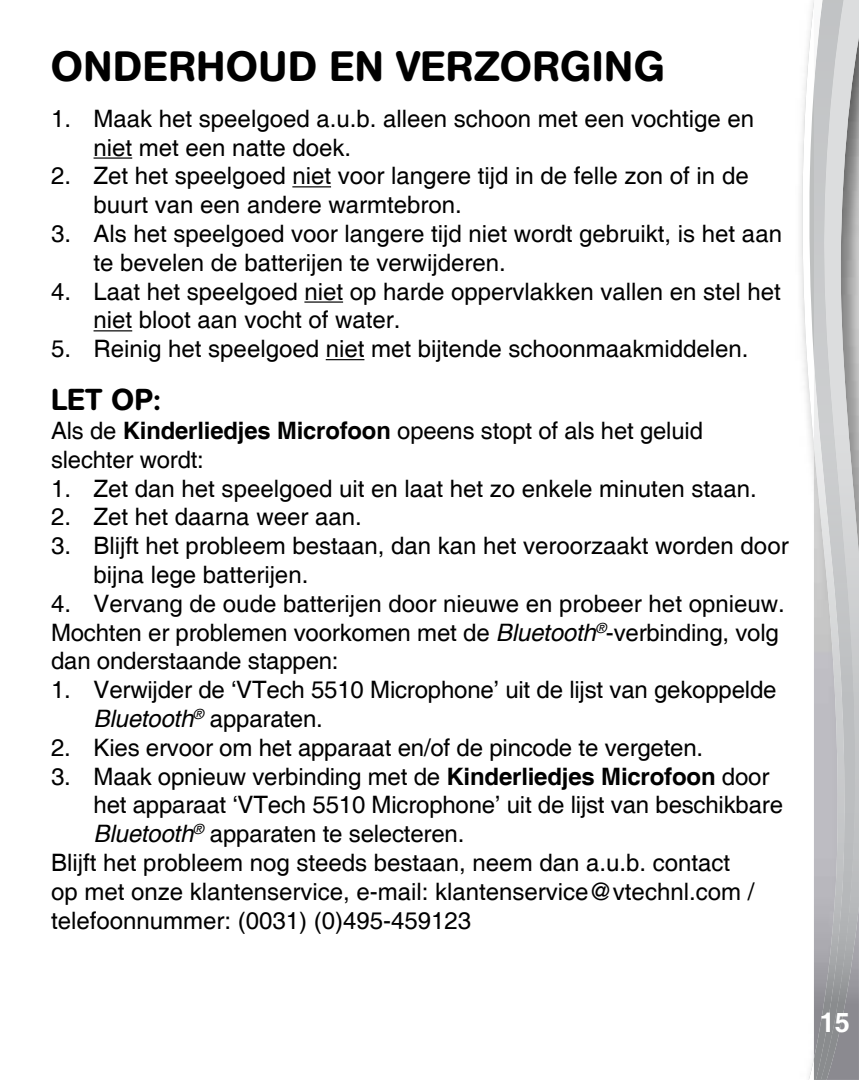
<style>
.page{position:relative;width:859px;height:1080px;background:#fff}
.page>*{position:absolute;margin:0;border:0;box-sizing:border-box;transform-origin:0 0}
.t1{font:500 42px "AG Book Rounded";letter-spacing:.02em;color:#000}
.t2{font:500 30px "AG Book Rounded";color:#000}
.t3{font:700 27px "Helvetica";color:#fff}
.t4{font:24px/28.8px "Helvetica";color:#000}
.s1{font-weight:700}
.s2{font-style:italic}
</style>
<div class="page">
<svg style="left:802px;top:0;width:12px;height:1080px"></svg>
<img style="left:857px;top:0;width:2px;height:1080px">
<img style="left:847px;top:0;width:10px;height:1080px">
<img style="left:814px;top:0;width:33px;height:1080px">
<hr style="left:94px;top:157px;width:38px;height:2px;background:#000">
<hr style="left:292px;top:186px;width:39px;height:1px;background:#000">
<hr style="left:304px;top:301px;width:39px;height:2px;background:#000">
<hr style="left:94px;top:330px;width:38px;height:1px;background:#000">
<hr style="left:326px;top:359px;width:38px;height:1px;background:#000">
<h1 class="t1" style="left:51px;top:42px;width:615px">ONDERHOUD EN VERZORGING</h1>
<p class="t4" style="left:94px;top:105px;width:662px;text-indent:-43px">1. Maak het speelgoed a.u.b. alleen schoon met een vochtige en niet met een natte doek.</p>
<p class="t4" style="left:94px;top:163px;width:657px;text-indent:-43px">2. Zet het speelgoed niet voor langere tijd in de felle zon of in de buurt van een andere warmtebron.</p>
<p class="t4" style="left:94px;top:220px;width:690px;text-indent:-43px">3. Als het speelgoed voor langere tijd niet wordt gebruikt, is het aan te bevelen de batterijen te verwijderen.</p>
<p class="t4" style="left:94px;top:278px;width:689px;text-indent:-43px">4. Laat het speelgoed niet op harde oppervlakken vallen en stel het niet bloot aan vocht of water.</p>
<p class="t4" style="left:51px;top:335px;width:699px">5. Reinig het speelgoed niet met bijtende schoonmaakmiddelen.</p>
<p class="t2" style="left:51px;top:382px;width:111px">LET OP:</p>
<p class="t4" style="left:51px;top:417px;width:653px">Als de <span class="s1">Kinderliedjes Microfoon</span> opeens stopt of als het geluid slechter wordt:</p>
<p class="t4" style="left:51px;top:475px;width:707px">1. Zet dan het speelgoed uit en laat het zo enkele minuten staan.</p>
<p class="t4" style="left:51px;top:504px;width:312px">2. Zet het daarna weer aan.</p>
<p class="t4" style="left:94px;top:532px;width:697px;text-indent:-43px">3. Blijft het probleem bestaan, dan kan het veroorzaakt worden door bijna lege batterijen.</p>
<p class="t4" style="left:51px;top:590px;width:735px">4. Vervang de oude batterijen door nieuwe en probeer het opnieuw.<br>Mochten er problemen voorkomen met de <span class="s2">Bluetooth</span><sup>®</sup>-verbinding, volg dan onderstaande stappen:</p>
<p class="t4" style="left:94px;top:676px;width:684px;text-indent:-43px">1. Verwijder de ‘VTech 5510 Microphone’ uit de lijst van gekoppelde<br><span class="s2">Bluetooth</span><sup>®</sup> apparaten.</p>
<p class="t4" style="left:51px;top:734px;width:654px">2. Kies ervoor om het apparaat en/of de pincode te vergeten.</p>
<p class="t4" style="left:51px;top:763px;width:720px">3. Maak opnieuw verbinding met de <span class="s1">Kinderliedjes Microfoon</span> door</p>
<p class="t4" style="left:94px;top:792px;width:691px">het apparaat ‘VTech 5510 Microphone’ uit de lijst van beschikbare</p>
<p class="t4" style="left:94px;top:820px;width:372px"><span class="s2">Bluetooth</span><sup>®</sup> apparaten te selecteren.</p>
<p class="t4" style="left:51px;top:849px;width:681px">Blijft het probleem nog steeds bestaan, neem dan a.u.b. contact</p>
<p class="t4" style="left:51px;top:878px;width:705px">op met onze klantenservice, e-mail: klantenservice@vtechnl.com /</p>
<p class="t4" style="left:51px;top:907px;width:422px">telefoonnummer: (0031) (0)495-459123</p>
<p class="t3" style="left:820px;top:1006px;width:32px">15</p>
</div>
